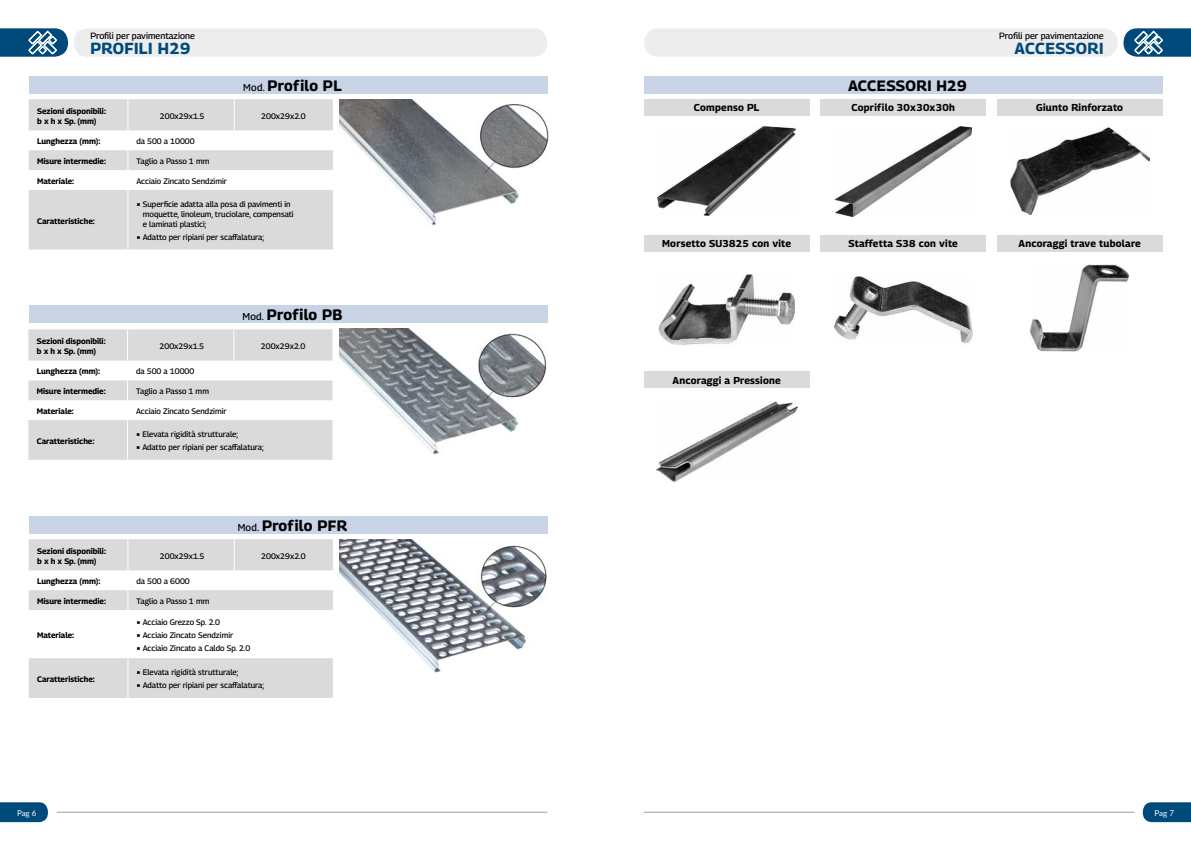
<style>
.page{position:relative;width:1191px;height:842px;background:#fff}
.page>*{position:absolute;margin:0;border:0;box-sizing:border-box;transform-origin:0 0}
.t1{font:700 16px "Georama";letter-spacing:.025em;color:#00497b}
.t2{font:700 15px "Georama";letter-spacing:.025em;color:#000}
.t3{font:700 10px "Georama";letter-spacing:.025em;color:#000}
.t4{font:500 9px "Georama";color:#000}
.t5{font:500 8px/10px "Georama";color:#000}
.t6{font:700 8px/10px "Georama";color:#000}
.t7{font:8px "Lato";letter-spacing:-.01em;color:#fff}
.s1{font-weight:500;font-size:10px}
</style>
<div class="page">
<svg style="left:1142px;top:802px;width:49px;height:20px"></svg>
<svg style="left:0;top:802px;width:48px;height:20px"></svg>
<hr style="left:57px;top:812px;width:490px;height:1px;background:#9d9d9c">
<hr style="left:643px;top:812px;width:491px;height:1px;background:#9d9d9c">
<div style="left:74px;top:28px;width:473px;height:29px;background:#ededed;border-radius:13px"></div>
<div style="left:644px;top:28px;width:473px;height:29px;background:#ededed;border-radius:13px"></div>
<svg style="left:0;top:28px;width:68px;height:29px"></svg>
<svg style="left:1123px;top:28px;width:68px;height:29px"></svg>
<svg style="left:29px;top:99px;width:304px;height:150px;fill:#dadada"></svg>
<hr style="left:127px;top:99px;width:1px;height:31px;background:#fff">
<hr style="left:234px;top:99px;width:1px;height:31px;background:#fff">
<svg style="left:234px;top:130px;width:1px;height:20px"></svg>
<svg style="left:127px;top:130px;width:1px;height:60px"></svg>
<hr style="left:127px;top:190px;width:1px;height:59px;background:#fff">
<svg style="left:28px;top:329px;width:304px;height:131px"></svg>
<hr style="left:127px;top:420px;width:1px;height:40px;background:#fff">
<svg style="left:29px;top:539px;width:304px;height:159px;fill:#dadada"></svg>
<hr style="left:127px;top:539px;width:1px;height:31px;background:#fff">
<hr style="left:234px;top:539px;width:1px;height:31px;background:#fff">
<svg style="left:234px;top:570px;width:1px;height:20px"></svg>
<svg style="left:127px;top:570px;width:1px;height:40px"></svg>
<hr style="left:127px;top:610px;width:1px;height:48px;background:#fff">
<hr style="left:127px;top:658px;width:1px;height:40px;background:#fff">
<img style="left:339px;top:99px;width:210px;height:127px">
<img style="left:339px;top:328px;width:208px;height:127px">
<img style="left:339px;top:539px;width:208px;height:134px">
<div style="left:29px;top:77px;width:518px;height:17px;background:#c8d3e5"></div>
<div style="left:29px;top:306px;width:518px;height:17px;background:#c8d3e5"></div>
<div style="left:29px;top:516px;width:518px;height:17px;background:#c8d3e5"></div>
<div style="left:643px;top:77px;width:519px;height:17px;background:#c8d3e5"></div>
<div style="left:643px;top:99px;width:166px;height:17px;background:#dadada"></div>
<div style="left:643px;top:235px;width:166px;height:17px;background:#dadada"></div>
<div style="left:643px;top:371px;width:166px;height:17px;background:#dadada"></div>
<div style="left:820px;top:99px;width:166px;height:17px;background:#dadada"></div>
<div style="left:820px;top:235px;width:166px;height:17px;background:#dadada"></div>
<div style="left:996px;top:99px;width:166px;height:17px;background:#dadada"></div>
<div style="left:996px;top:235px;width:166px;height:17px;background:#dadada"></div>
<img style="left:657px;top:126px;width:138px;height:89px">
<img style="left:658px;top:274px;width:137px;height:71px">
<img style="left:656px;top:402px;width:141px;height:80px">
<img style="left:834px;top:126px;width:138px;height:90px">
<img style="left:834px;top:276px;width:138px;height:68px">
<img style="left:1010px;top:127px;width:139px;height:88px">
<img style="left:1031px;top:264px;width:97px;height:87px">
<p class="t4" style="left:90px;top:30px;width:106px">Profili per pavimentazione</p>
<h1 class="t1" style="left:90px;top:37px;width:101px">PROFILI H29</h1>
<h2 class="t2" style="left:243px;top:75px;width:100px"><span class="s1">Mod.</span> Profilo PL</h2>
<p class="t6" style="left:37px;top:106px;width:70px">Sezioni disponibili: b x h x Sp. (mm)</p>
<p class="t5" style="left:160px;top:111px;width:46px">200x29x1.5</p>
<p class="t5" style="left:261px;top:111px;width:46px">200x29x2.0</p>
<p class="t6" style="left:37px;top:136px;width:65px">Lunghezza (mm):</p>
<p class="t5" style="left:136px;top:136px;width:60px">da 500 a 10000</p>
<p class="t6" style="left:37px;top:156px;width:70px">Misure intermedie:</p>
<p class="t5" style="left:136px;top:156px;width:74px">Taglio a Passo 1 mm</p>
<p class="t6" style="left:37px;top:176px;width:38px">Materiale:</p>
<p class="t5" style="left:136px;top:176px;width:92px">Acciaio Zincato Sendzimir</p>
<p class="t6" style="left:37px;top:216px;width:59px">Caratteristiche:</p>
<p class="t5" style="left:143px;top:199px;width:152px;text-indent:-6px">■ Superficie adatta alla posa di pavimenti in moquette, linoleum, truciolare, compensati e laminati plastici;</p>
<p class="t5" style="left:136px;top:232px;width:129px">■ Adatto per ripiani per scaffalatura;</p>
<h2 class="t2" style="left:242px;top:304px;width:101px"><span class="s1">Mod.</span> Profilo PB</h2>
<p class="t6" style="left:37px;top:336px;width:70px">Sezioni disponibili: b x h x Sp. (mm)</p>
<p class="t5" style="left:160px;top:341px;width:46px">200x29x1.5</p>
<p class="t5" style="left:261px;top:341px;width:46px">200x29x2.0</p>
<p class="t6" style="left:37px;top:366px;width:65px">Lunghezza (mm):</p>
<p class="t5" style="left:136px;top:366px;width:60px">da 500 a 10000</p>
<p class="t6" style="left:37px;top:386px;width:70px">Misure intermedie:</p>
<p class="t5" style="left:136px;top:386px;width:74px">Taglio a Passo 1 mm</p>
<p class="t6" style="left:37px;top:406px;width:38px">Materiale:</p>
<p class="t5" style="left:136px;top:406px;width:92px">Acciaio Zincato Sendzimir</p>
<p class="t6" style="left:37px;top:436px;width:59px">Caratteristiche:</p>
<p class="t5" style="left:136px;top:429px;width:103px">■ Elevata rigidità strutturale;</p>
<p class="t5" style="left:136px;top:442px;width:129px">■ Adatto per ripiani per scaffalatura;</p>
<h2 class="t2" style="left:238px;top:515px;width:111px"><span class="s1">Mod.</span> Profilo PFR</h2>
<p class="t6" style="left:37px;top:546px;width:70px">Sezioni disponibili: b x h x Sp. (mm)</p>
<p class="t5" style="left:160px;top:551px;width:46px">200x29x1.5</p>
<p class="t5" style="left:261px;top:551px;width:46px">200x29x2.0</p>
<p class="t6" style="left:37px;top:576px;width:65px">Lunghezza (mm):</p>
<p class="t5" style="left:136px;top:576px;width:55px">da 500 a 6000</p>
<p class="t6" style="left:37px;top:596px;width:70px">Misure intermedie:</p>
<p class="t5" style="left:136px;top:596px;width:74px">Taglio a Passo 1 mm</p>
<p class="t6" style="left:37px;top:630px;width:38px">Materiale:</p>
<p class="t5" style="left:136px;top:617px;width:85px">■ Acciaio Grezzo Sp. 2.0</p>
<p class="t5" style="left:136px;top:630px;width:98px">■ Acciaio Zincato Sendzimir</p>
<p class="t5" style="left:136px;top:643px;width:115px">■ Acciaio Zincato a Caldo Sp. 2.0</p>
<p class="t6" style="left:37px;top:674px;width:59px">Caratteristiche:</p>
<p class="t5" style="left:136px;top:667px;width:103px">■ Elevata rigidità strutturale;</p>
<p class="t5" style="left:136px;top:680px;width:129px">■ Adatto per ripiani per scaffalatura;</p>
<p class="t3" style="left:694px;top:101px;width:67px">Compenso PL</p>
<p class="t3" style="left:662px;top:237px;width:130px">Morsetto SU3825 con vite</p>
<p class="t3" style="left:672px;top:373px;width:110px">Ancoraggi a Pressione</p>
<h2 class="t2" style="left:848px;top:75px;width:120px">ACCESSORI H29</h2>
<p class="t3" style="left:851px;top:101px;width:105px">Coprifilo 30x30x30h</p>
<p class="t4" style="left:999px;top:30px;width:106px">Profili per pavimentazione</p>
<h1 class="t1" style="left:1014px;top:37px;width:91px">ACCESSORI</h1>
<p class="t3" style="left:1036px;top:101px;width:88px">Giunto Rinforzato</p>
<p class="t3" style="left:848px;top:237px;width:111px">Staffetta S38 con vite</p>
<p class="t3" style="left:1018px;top:237px;width:124px">Ancoraggi trave tubolare</p>
<p class="t7" style="left:17px;top:807px;width:21px">Pag 6</p>
<p class="t7" style="left:1154px;top:807px;width:21px">Pag 7</p>
</div>
